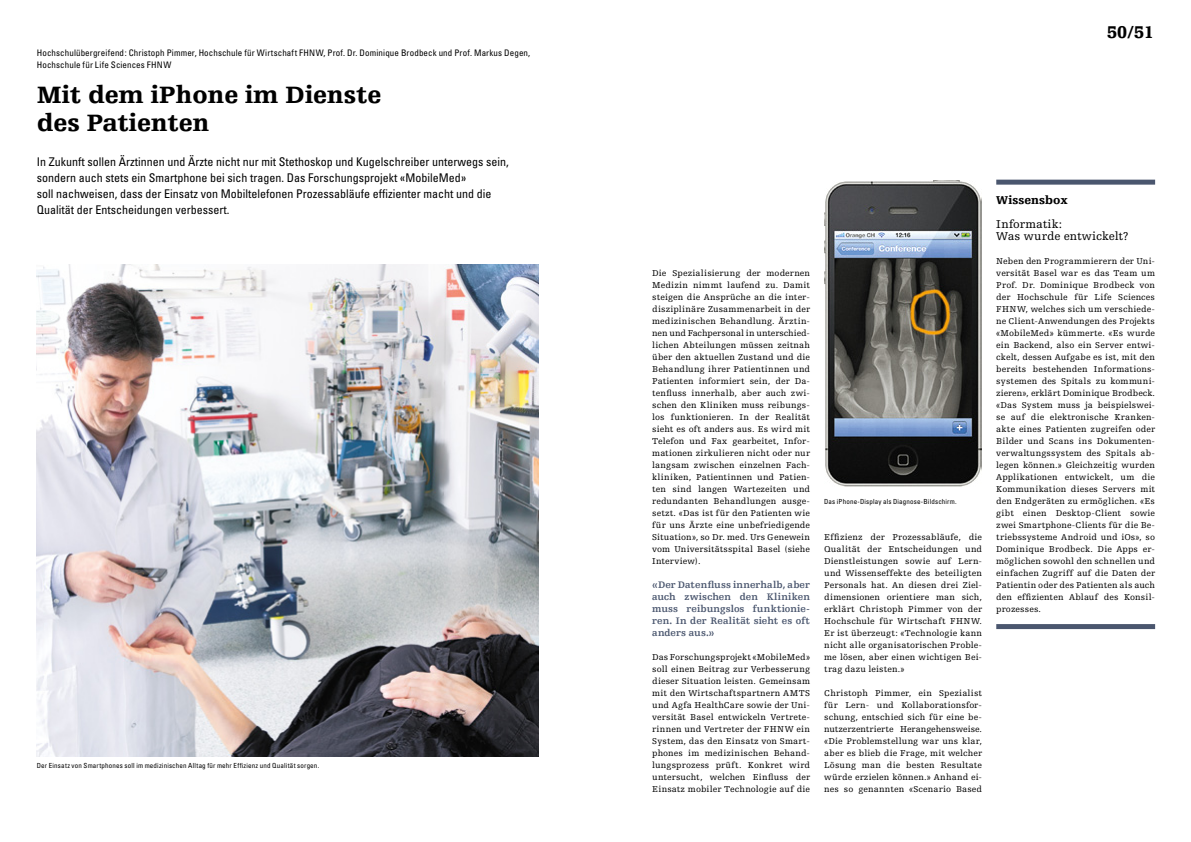
<style>
.page{position:relative;width:1191px;height:842px;background:#fff}
.page>*{position:absolute;margin:0;border:0;box-sizing:border-box;transform-origin:0 0}
.t1{font:900 25px/28px "Egyptienne F";color:#000}
.t2{font:900 18px "Egyptienne F";color:#000}
.t3{font:condensed 12px/16.2px "Univers";color:#000}
.t4{font:12px/12px "Egyptienne F";letter-spacing:.005em;color:#000}
.t5{font:900 12px "Egyptienne F";color:#000}
.t6{font:700 10px/12px "Egyptienne F";color:#4a566e;text-align:justify}
.t7{font:9px/12px "Egyptienne F";letter-spacing:.015em;color:#000;text-align:justify}
.t8{font:condensed 9px/12px "Univers";letter-spacing:.015em;color:#000}
.t9{font:condensed 7px "Univers";letter-spacing:.025em;color:#000}
</style>
<div class="page">
<div style="left:996px;top:180px;width:159px;height:5px;background:#4a566e"></div>
<div style="left:996px;top:624px;width:159px;height:5px;background:#4a566e"></div>
<img style="left:37px;top:264px;width:502px;height:492px">
<img style="left:824px;top:180px;width:157px;height:306px">
<p class="t8" style="left:37px;top:46px;width:495px">Hochschulübergreifend: Christoph Pimmer, Hochschule für Wirtschaft FHNW, Prof. Dr. Dominique Brodbeck und Prof. Markus Degen,<br>Hochschule für Life Sciences FHNW</p>
<h1 class="t1" style="left:37px;top:81px;width:346px">Mit dem iPhone im Dienste des Patienten</h1>
<p class="t3" style="left:37px;top:153px;width:473px">In Zukunft sollen Ärztinnen und Ärzte nicht nur mit Stethoskop und Kugelschreiber unterwegs sein, sondern auch stets ein Smartphone bei sich tragen. Das Forschungsprojekt «MobileMed»<br>soll nachweisen, dass der Einsatz von Mobiltelefonen Prozessabläufe effizienter macht und die Qualität der Entscheidungen verbessert.</p>
<p class="t9" style="left:37px;top:761px;width:284px">Der Einsatz von Smartphones soll im medizinischen Alltag für mehr Effizienz und Qualität sorgen.</p>
<h2 class="t2" style="left:1107px;top:22px;width:49px">50/51</h2>
<p class="t7" style="left:652px;top:267px;width:159px">Die Spezialisierung der modernen Medizin nimmt laufend zu. Damit steigen die Ansprüche an die inter&shy;disziplinäre Zusammenarbeit in der medizinischen Behandlung. Ärztin&shy;nen und Fachpersonal in unterschied&shy;lichen Abteilungen müssen zeitnah über den aktuellen Zustand und die Behandlung ihrer Patientinnen und Patienten informiert sein, der Da&shy;tenfluss innerhalb, aber auch zwi&shy;schen den Kliniken muss reibungs&shy;los funktionieren. In der Realität sieht es oft anders aus. Es wird mit Telefon und Fax gearbeitet, Infor&shy;mationen zirkulieren nicht oder nur langsam zwischen einzelnen Fach&shy;kliniken, Patientinnen und Patien&shy;ten sind langen Wartezeiten und redundanten Behandlungen ausge&shy;setzt. «Das ist für den Patienten wie für uns Ärzte eine unbefriedigende Situation», so Dr. med. Urs Genewein vom Universitätsspital Basel (siehe Interview).</p>
<p class="t6" style="left:652px;top:579px;width:159px">«Der Datenfluss innerhalb, aber auch zwischen den Kliniken muss reibungslos funktionie&shy;ren. In der Realität sieht es oft anders aus.»</p>
<p class="t7" style="left:652px;top:651px;width:159px">Das Forschungsprojekt «MobileMed» soll einen Beitrag zur Verbesserung dieser Situation leisten. Gemeinsam mit den Wirtschaftspartnern AMTS und Agfa HealthCare sowie der Uni&shy;versität Basel entwickeln Vertrete&shy;rinnen und Vertreter der FHNW ein System, das den Einsatz von Smart&shy;phones im medizinischen Behand&shy;lungsprozess prüft. Konkret wird untersucht, welchen Einfluss der Einsatz mobiler Technologie auf die</p>
<p class="t9" style="left:824px;top:497px;width:134px">Das iPhone-Display als Diagnose-Bildschirm.</p>
<p class="t7" style="left:824px;top:531px;width:159px">Effizienz der Prozessabläufe, die Qualität der Entscheidungen und Dienstleistungen sowie auf Lern&shy;und Wissenseffekte des beteiligten Personals hat. An diesen drei Ziel&shy;dimensionen orientiere man sich, erklärt Christoph Pimmer von der Hochschule für Wirtschaft FHNW.<br>Er ist überzeugt: «Technologie kann nicht alle organisatorischen Proble&shy;me lösen, aber einen wichtigen Bei&shy;trag dazu leisten.»</p>
<p class="t7" style="left:824px;top:687px;width:159px">Christoph Pimmer, ein Spezialist für Lern- und Kollaborationsfor&shy;schung, entschied sich für eine be&shy;nutzerzentrierte Herangehensweise. «Die Problemstellung war uns klar, aber es blieb die Frage, mit welcher Lösung man die besten Resultate würde erzielen können.» Anhand ei&shy;nes so genannten «Scenario Based</p>
<h3 class="t5" style="left:996px;top:193px;width:73px">Wissensbox</h3>
<h3 class="t4" style="left:996px;top:218px;width:134px">Informatik:<br>Was wurde entwickelt?</h3>
<p class="t7" style="left:996px;top:255px;width:160px">Neben den Programmierern der Uni&shy;versität Basel war es das Team um Prof. Dr. Dominique Brodbeck von der Hochschule für Life Sciences FHNW, welches sich um verschiede&shy;ne Client-Anwendungen des Projekts «MobileMed» kümmerte. «Es wurde ein Backend, also ein Server entwi&shy;ckelt, dessen Aufgabe es ist, mit den bereits bestehenden Informations&shy;systemen des Spitals zu kommuni&shy;zieren», erklärt Dominique Brodbeck. «Das System muss ja beispielswei&shy;se auf die elektronische Kranken&shy;akte eines Patienten zugreifen oder Bilder und Scans ins Dokumenten&shy;verwaltungssystem des Spitals ab&shy;legen können.» Gleichzeitig wurden Applikationen entwickelt, um die Kommunikation dieses Servers mit den Endgeräten zu ermöglichen. «Es gibt einen Desktop-Client sowie zwei Smartphone-Clients für die Be&shy;triebssysteme Android und iOs», so Dominique Brodbeck. Die Apps er&shy;möglichen sowohl den schnellen und einfachen Zugriff auf die Daten der Patientin oder des Patienten als auch den effizienten Ablauf des Konsil&shy;prozesses.</p>
</div>
